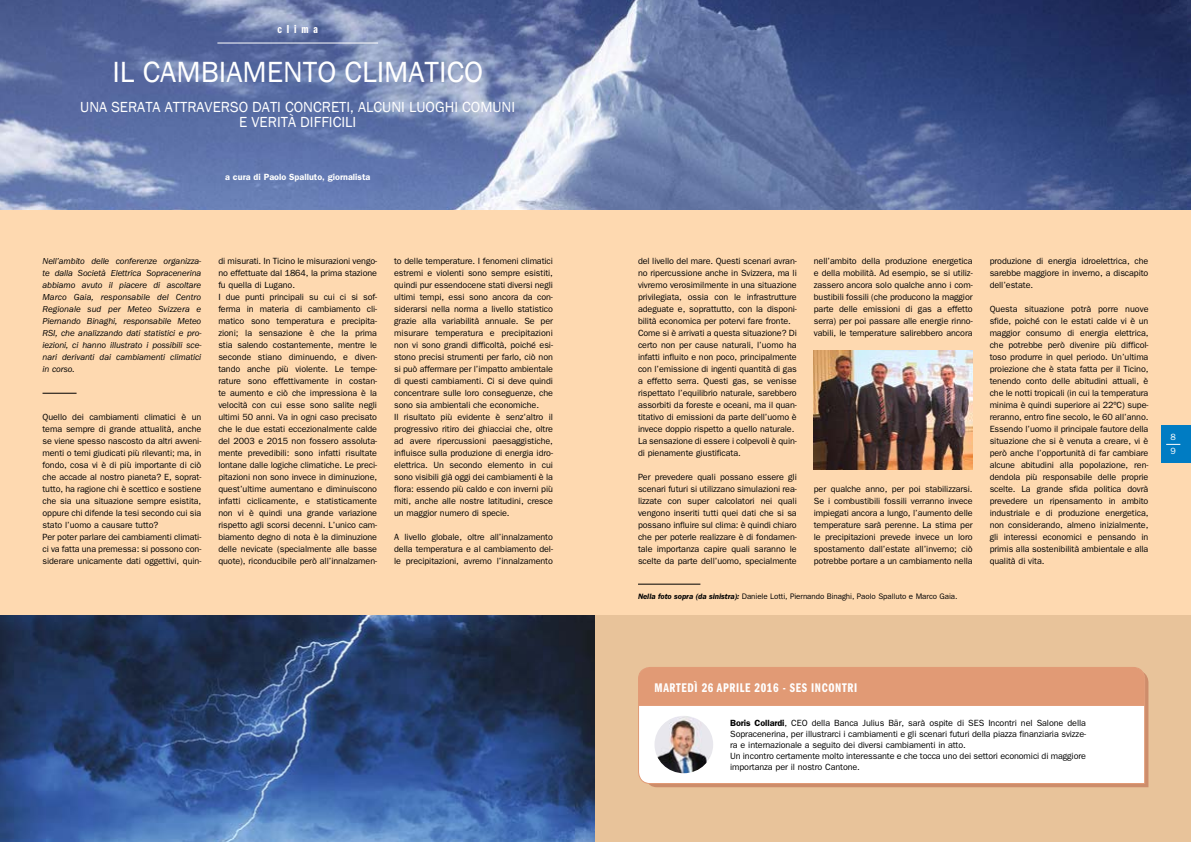
<style>
.page{position:relative;width:1191px;height:842px;background:#fff}
.page>*{position:absolute;margin:0;border:0;box-sizing:border-box;transform-origin:0 0}
.t1{font:30px "Franklin Gothic";color:#fff}
.t2{font:15px/15px "Franklin Gothic";color:#fff;text-align:center}
.t3{font:13px "ITC Franklin Gothic Std Dm Cp";letter-spacing:.05em;color:#fff}
.t4{font:12px "ITC Franklin Gothic Std Dm Cp";letter-spacing:.4em;color:#fff}
.t5{font:9px/12px "ITC Franklin Gothic Std";letter-spacing:-.01em;color:#000;text-align:justify}
.t6{font:italic 9px/12px "ITC Franklin Gothic Std";letter-spacing:-.01em;color:#000;text-align:justify}
.t7{font:600 9px "ITC Franklin Gothic Std";color:#fff}
.t8{font:9px/14px "ITC Franklin Gothic Std";color:#fff}
.t9{font:8px "ITC Franklin Gothic Std";letter-spacing:-.01em;color:#000}
.s1{font-weight:600;font-style:italic}
.s2{font-weight:600}
</style>
<div class="page">
<img style="left:0;top:0;width:595px;height:210px">
<div style="left:0;top:210px;width:609px;height:632px;background:#fed9b0"></div>
<hr style="left:217px;top:43px;width:161px;height:1px;background:#fff">
<hr style="left:43px;top:393px;width:34px;height:1px;background:#000">
<img style="left:0;top:615px;width:595px;height:227px">
<img style="left:595px;top:0;width:596px;height:210px">
<div style="left:595px;top:210px;width:596px;height:632px;background:#fed9b0"></div>
<div style="left:595px;top:615px;width:596px;height:227px;background:#e8c39a"></div>
<div style="left:1161px;top:426px;width:30px;height:37px;background:#007cc3"></div>
<svg style="left:1166px;top:444px;width:14px;height:1px"></svg>
<div style="left:649px;top:674px;width:499px;height:113px;background:#cd8d6b"></div>
<div style="left:638px;top:673px;width:507px;height:111px;background:#fff"></div>
<div style="left:638px;top:667px;width:506px;height:39px;background:#e19a75"></div>
<img style="left:654px;top:716px;width:59px;height:57px">
<img style="left:814px;top:350px;width:158px;height:119px">
<hr style="left:638px;top:584px;width:62px;height:1px;background:#000">
<h3 class="t4" style="left:278px;top:22px;width:42px">clima</h3>
<h1 class="t1" style="left:112px;top:53px;width:372px">IL CAMBIAMENTO CLIMATICO</h1>
<h2 class="t2" style="left:80px;top:100px;width:436px">UNA SERATA ATTRAVERSO DATI CONCRETI, ALCUNI LUOGHI COMUNI<br>E VERITÀ DIFFICILI</h2>
<p class="t7" style="left:225px;top:171px;width:147px">a cura di Paolo Spalluto, giornalista</p>
<p class="t6" style="left:43px;top:255px;width:160px">Nell’ambito delle conferenze organizza&shy;te dalla Società Elettrica Sopracenerina abbiamo avuto il piacere di ascoltare Marco Gaia, responsabile del Centro Regionale sud per Meteo Svizzera e Piernando Binaghi, responsabile Meteo RSI, che analizzando dati statistici e pro&shy;iezioni, ci hanno illustrato i possibili sce&shy;nari derivanti dai cambiamenti climatici in corso.</p>
<p class="t5" style="left:43px;top:411px;width:160px;text-align:left">Quello dei cambiamenti climatici è un tema sempre di grande attualità, anche se viene spesso nascosto da altri avveni&shy;menti o temi giudicati più rilevanti; ma, in fondo, cosa vi è di più importante di ciò che accade al nostro pianeta? E, soprat&shy;tutto, ha ragione chi è scettico e sostiene che sia una situazione sempre esistita, oppure chi difende la tesi secondo cui sia stato l’uomo a causare tutto?<br>Per poter parlare dei cambiamenti climati&shy;ci va fatta una premessa: si possono con&shy;siderare unicamente dati oggettivi, quin-</p>
<p class="t5" style="left:218px;top:255px;width:160px;text-align:left">di misurati. In Ticino le misurazioni vengo&shy;no effettuate dal 1864, la prima stazione fu quella di Lugano.<br>I due punti principali su cui ci si sof&shy;ferma in materia di cambiamento cli&shy;matico sono temperatura e precipita&shy;zioni; la sensazione è che la prima stia salendo costantemente, mentre le seconde stiano diminuendo, e diven&shy;tando anche più violente. Le tempe&shy;rature sono effettivamente in costan&shy;te aumento e ciò che impressiona è la velocità con cui esse sono salite negli ultimi 50 anni. Va in ogni caso precisato che le due estati eccezionalmente calde del 2003 e 2015 non fossero assoluta&shy;mente prevedibili: sono infatti risultate lontane dalle logiche climatiche. Le preci&shy;pitazioni non sono invece in diminuzione, quest’ultime aumentano e diminuiscono infatti ciclicamente, e statisticamente non vi è quindi una grande variazione rispetto agli scorsi decenni. L’unico cam&shy;biamento degno di nota è la diminuzione delle nevicate (specialmente alle basse quote), riconducibile però all’innalzamen-</p>
<p class="t5" style="left:394px;top:255px;width:160px;text-align:left">to delle temperature. I fenomeni climatici estremi e violenti sono sempre esistiti, quindi pur essendocene stati diversi negli ultimi tempi, essi sono ancora da con&shy;siderarsi nella norma a livello statistico grazie alla variabilità annuale. Se per misurare temperatura e precipitazioni non vi sono grandi difficoltà, poiché esi&shy;stono precisi strumenti per farlo, ciò non si può affermare per l’impatto ambientale di questi cambiamenti. Ci si deve quindi concentrare sulle loro conseguenze, che sono sia ambientali che economiche.<br>Il risultato più evidente è senz’altro il progressivo ritiro dei ghiacciai che, oltre ad avere ripercussioni paesaggistiche, influisce sulla produzione di energia idro&shy;elettrica. Un secondo elemento in cui sono visibili già oggi dei cambiamenti è la flora: essendo più caldo e con inverni più miti, anche alle nostre latitudini, cresce un maggior numero di specie.</p>
<p class="t5" style="left:394px;top:531px;width:160px">A livello globale, oltre all’innalzamento della temperatura e al cambiamento del&shy;le precipitazioni, avremo l’innalzamento</p>
<p class="t5" style="left:638px;top:255px;width:160px;text-align:left">del livello del mare. Questi scenari avran&shy;no ripercussione anche in Svizzera, ma li vivremo verosimilmente in una situazione privilegiata, ossia con le infrastrutture adeguate e, soprattutto, con la disponi&shy;bilità economica per potervi fare fronte.<br>Come si è arrivati a questa situazione? Di certo non per cause naturali, l’uomo ha infatti influito e non poco, principalmente con l’emissione di ingenti quantità di gas a effetto serra. Questi gas, se venisse rispettato l’equilibrio naturale, sarebbero assorbiti da foreste e oceani, ma il quan&shy;titativo di emissioni da parte dell’uomo è invece doppio rispetto a quello naturale.<br>La sensazione di essere i colpevoli è quin&shy;di pienamente giustificata.</p>
<p class="t5" style="left:638px;top:471px;width:160px">Per prevedere quali possano essere gli scenari futuri si utilizzano simulazioni rea&shy;lizzate con super calcolatori nei quali vengono inseriti tutti quei dati che si sa possano influire sul clima: è quindi chiaro che per poterle realizzare è di fondamen&shy;tale importanza capire quali saranno le scelte da parte dell’uomo, specialmente</p>
<p class="t5" style="left:814px;top:255px;width:160px">nell’ambito della produzione energetica e della mobilità. Ad esempio, se si utiliz&shy;zassero ancora solo qualche anno i com&shy;bustibili fossili (che producono la maggior parte delle emissioni di gas a effetto serra) per poi passare alle energie rinno&shy;vabili, le temperature salirebbero ancora</p>
<p class="t5" style="left:814px;top:483px;width:160px">per qualche anno, per poi stabilizzarsi.<br>Se i combustibili fossili verranno invece impiegati ancora a lungo, l’aumento delle temperature sarà perenne. La stima per le precipitazioni prevede invece un loro spostamento dall’estate all’inverno; ciò potrebbe portare a un cambiamento nella</p>
<p class="t9" style="left:638px;top:591px;width:321px"><span class="s1">Nella foto sopra (da sinistra):</span> Daniele Lotti, Piernando Binaghi, Paolo Spalluto e Marco Gaia.</p>
<p class="t5" style="left:989px;top:255px;width:160px">produzione di energia idroelettrica, che sarebbe maggiore in inverno, a discapito dell’estate.</p>
<p class="t5" style="left:989px;top:303px;width:160px">Questa situazione potrà porre nuove sfide, poiché con le estati calde vi è un maggior consumo di energia elettrica, che potrebbe però divenire più difficol&shy;toso produrre in quel periodo. Un’ultima proiezione che è stata fatta per il Ticino, tenendo conto delle abitudini attuali, è che le notti tropicali (in cui la temperatura minima è quindi superiore ai 22ºC) supe&shy;reranno, entro fine secolo, le 60 all’anno.<br>Essendo l’uomo il principale fautore della situazione che si è venuta a creare, vi è però anche l’opportunità di far cambiare alcune abitudini alla popolazione, ren&shy;dendola più responsabile delle proprie scelte. La grande sfida politica dovrà prevedere un ripensamento in ambito industriale e di produzione energetica, non considerando, almeno inizialmente, gli interessi economici e pensando in primis alla sostenibilità ambientale e alla qualità di vita.</p>
<p class="t8" style="left:1170px;top:430px;width:7px">8<br>9</p>
<h3 class="t3" style="left:654px;top:680px;width:204px">MARTEDÌ 26 APRILE 2016 - SES INCONTRI</h3>
<p class="t5" style="left:730px;top:718px;width:357px;line-height:11px;text-align:left"><span class="s2">Boris Collardi</span>, CEO della Banca Julius Bär, sarà ospite di SES Incontri nel Salone della Sopracenerina, per illustrarci i cambiamenti e gli scenari futuri della piazza finanziaria svizze&shy;ra e internazionale a seguito dei diversi cambiamenti in atto.<br>Un incontro certamente molto interessante e che tocca uno dei settori economici di maggiore importanza per il nostro Cantone.</p>
</div>
